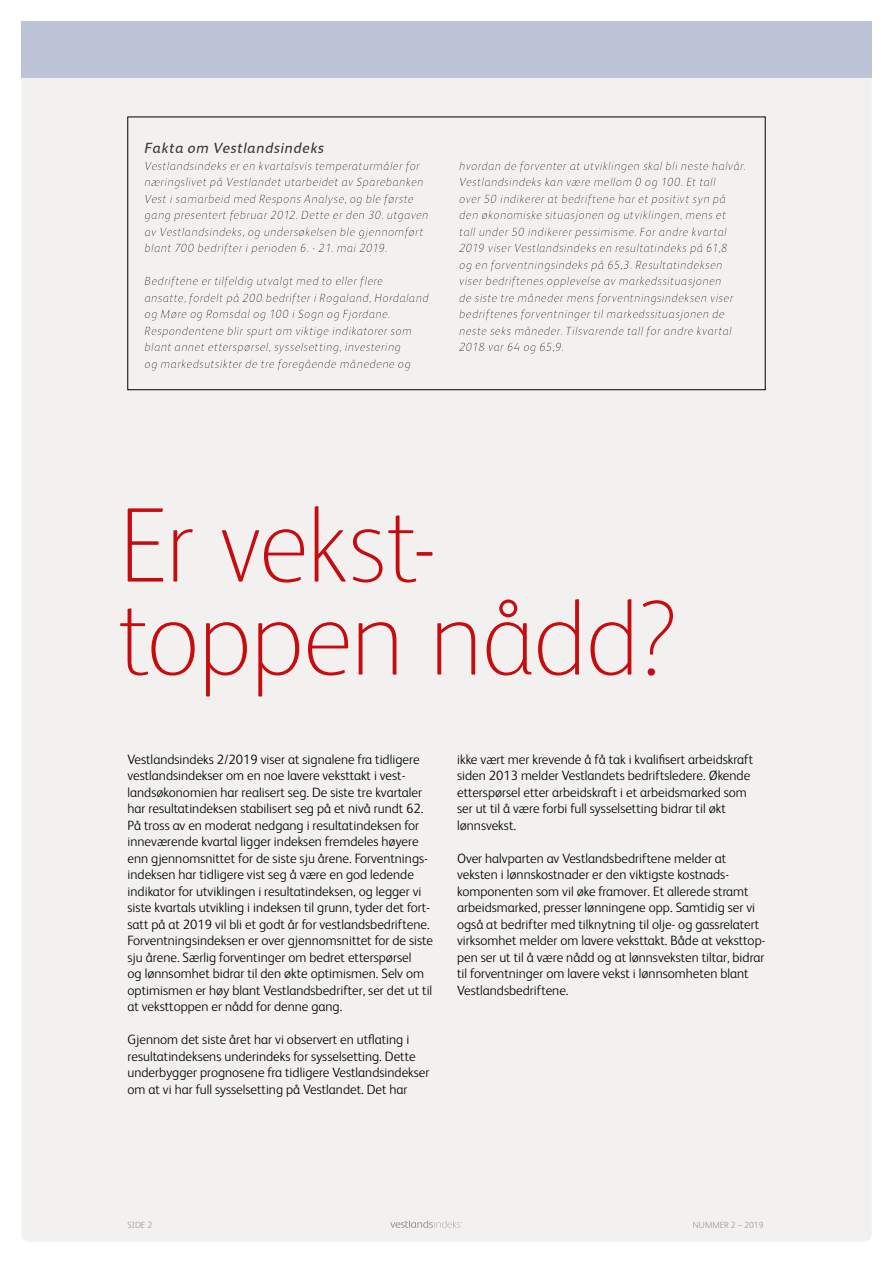
<style>
.page{position:relative;width:893px;height:1263px;background:#fff}
.page>*{position:absolute;margin:0;border:0;box-sizing:border-box;transform-origin:0 0}
.t1{font:100 106.5px/93px "FS Albert";letter-spacing:-.02em;color:#c70c0f}
.t2{font:italic 700 15px "FS Albert";letter-spacing:.025em;color:#575756}
.t3{font:300 13.5px/16.5px "FS Albert";color:#000}
.t4{font:italic 300 12px/16.5px "FS Albert";letter-spacing:.03em;color:#575756}
.t5{font:300 9px "FS Albert";color:#9d9d9c}
</style>
<div class="page">
<div style="left:21px;top:21px;width:851px;height:1221px;background:#f2f1f0;border-radius:9px"></div>
<div style="left:10px;top:12px;width:876px;height:68px;background:#000;opacity:.25"></div>
<div style="left:21px;top:21px;width:851px;height:56px;background:#bec4d7"></div>
<div style="left:128px;top:117px;width:637px;height:273px;border:1px solid #000"></div>
<div style="left:132px;top:128px;width:318px;height:246px;background:#000;opacity:.25"></div>
<div style="left:446px;top:142px;width:316px;height:226px;background:#000;opacity:.25"></div>
<svg style="left:390px;top:1220px;width:72px;height:8px"></svg>
<p class="t2" style="left:145px;top:137px;width:181px">Fakta om Vestlandsindeks</p>
<p class="t4" style="left:145px;top:156px;width:285px">Vestlandsindeks er en kvartalsvis temperaturmåler for næringslivet på Vestlandet utarbeidet av Sparebanken Vest i samarbeid med Respons Analyse, og ble første gang presentert februar 2012. Dette er den 30. utgaven av Vestlandsindeks, og undersøkelsen ble gjennomført blant 700 bedrifter i perioden 6. - 21. mai 2019.</p>
<p class="t4" style="left:145px;top:272px;width:286px">Bedriftene er tilfeldig utvalgt med to eller flere<br>ansatte, fordelt på 200 bedrifter i Rogaland, Hordaland og Møre og Romsdal og 100 i Sogn og Fjordane.<br>Respondentene blir spurt om viktige indikatorer som blant annet etterspørsel, sysselsetting, investering<br>og markedsutsikter de tre foregående månedene og</p>
<p class="t4" style="left:459px;top:156px;width:288px">hvordan de forventer at utviklingen skal bli neste halvår.<br>Vestlandsindeks kan være mellom 0 og 100. Et tall<br>over 50 indikerer at bedriftene har et positivt syn på den økonomiske situasjonen og utviklingen, mens et<br>tall under 50 indikerer pessimisme. For andre kvartal 2019 viser Vestlandsindeks en resultatindeks på 61,8<br>og en forventningsindeks på 65,3. Resultatindeksen viser bedriftenes opplevelse av markedssituasjonen<br>de siste tre måneder mens forventningsindeksen viser bedriftenes forventninger til markedssituasjonen de neste seks måneder. Tilsvarende tall for andre kvartal 2018 var 64 og 65,9.</p>
<h1 class="t1" style="left:117px;top:494px;width:561px">Er vekst&shy;toppen nådd?</h1>
<p class="t3" style="left:128px;top:750px;width:307px">Vestlandsindeks 2/2019 viser at signalene fra tidligere vestlandsindekser om en noe lavere veksttakt i vest&shy;landsøkonomien har realisert seg. De siste tre kvartaler har resultatindeksen stabilisert seg på et nivå rundt 62.<br>På tross av en moderat nedgang i resultatindeksen for inneværende kvartal ligger indeksen fremdeles høyere enn gjennomsnittet for de siste sju årene. Forventnings&shy;indeksen har tidligere vist seg å være en god ledende indikator for utviklingen i resultatindeksen, og legger vi siste kvartals utvikling i indeksen til grunn, tyder det fort&shy;satt på at 2019 vil bli et godt år for vestlandsbedriftene.<br>Forventningsindeksen er over gjennomsnittet for de siste sju årene. Særlig forventinger om bedret etterspørsel<br>og lønnsomhet bidrar til den økte optimismen. Selv om optimismen er høy blant Vestlandsbedrifter, ser det ut til at veksttoppen er nådd for denne gang.</p>
<p class="t3" style="left:128px;top:1030px;width:303px">Gjennom det siste året har vi observert en utflating i resultatindeksens underindeks for sysselsetting. Dette underbygger prognosene fra tidligere Vestlandsindekser om at vi har full sysselsetting på Vestlandet. Det har</p>
<p class="t3" style="left:457px;top:750px;width:297px">ikke vært mer krevende å få tak i kvalifisert arbeidskraft siden 2013 melder Vestlandets bedriftsledere. Økende etterspørsel etter arbeidskraft i et arbeidsmarked som ser ut til å være forbi full sysselsetting bidrar til økt lønnsvekst.</p>
<p class="t3" style="left:457px;top:849px;width:310px">Over halvparten av Vestlandsbedriftene melder at veksten i lønnskostnader er den viktigste kostnads&shy;komponenten som vil øke framover. Et allerede stramt arbeidsmarked, presser lønningene opp. Samtidig ser vi også at bedrifter med tilknytning til olje- og gassrelatert virksomhet melder om lavere veksttakt. Både at veksttop&shy;pen ser ut til å være nådd og at lønnsveksten tiltar, bidrar til forventninger om lavere vekst i lønnsomheten blant Vestlandsbedriftene.</p>
<p class="t5" style="left:128px;top:1219px;width:26px">SIDE 2</p>
<p class="t5" style="left:693px;top:1219px;width:72px">NUMMER 2 – 2019</p>
</div>
